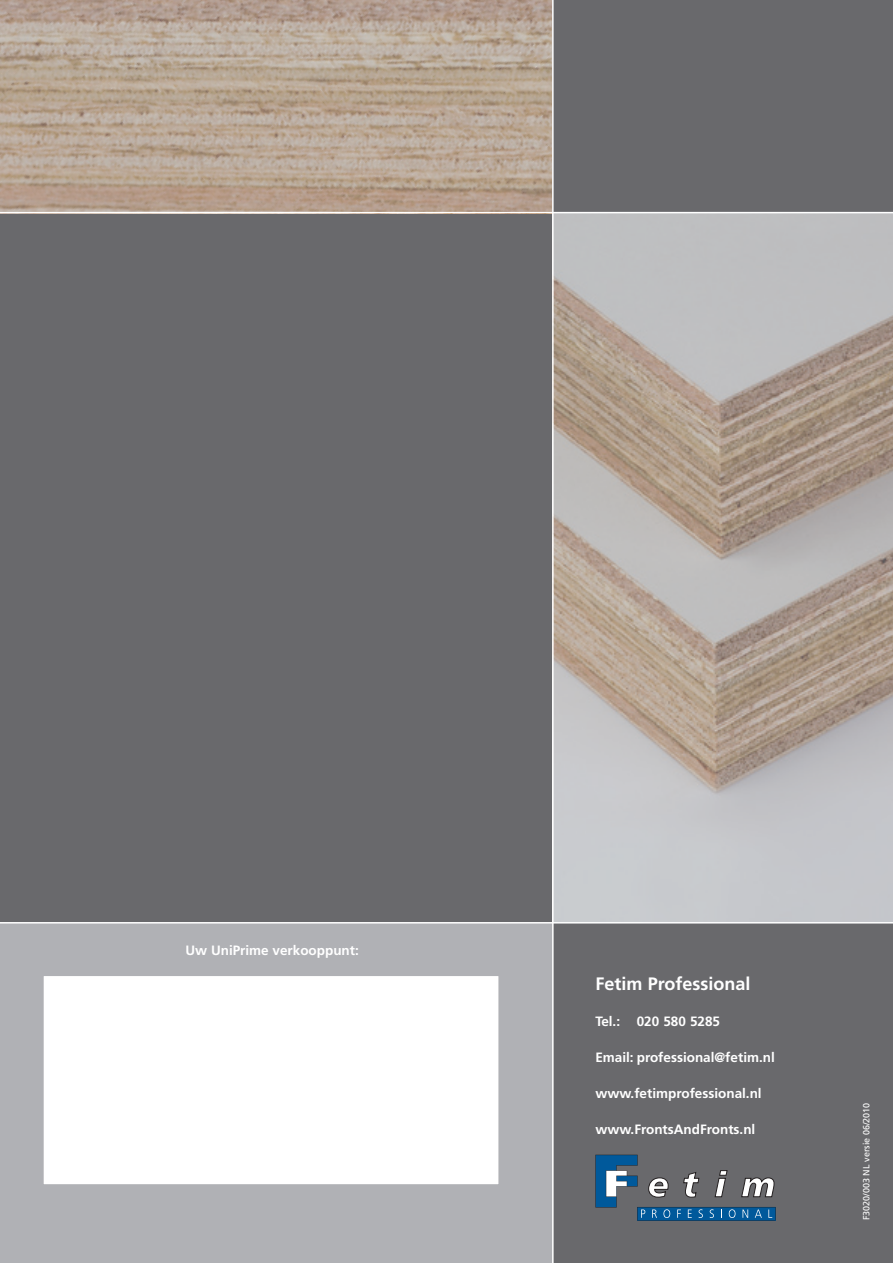
<style>
.page{position:relative;width:893px;height:1263px;background:#fff}
.page>*{position:absolute;margin:0;border:0;box-sizing:border-box;transform-origin:0 0}
.t1{font:700 18px "Frutiger";color:#fff}
.t2{font:700 13.5px "Frutiger";color:#fff}
.t3{font:9px "Frutiger";color:#fff}
</style>
<div class="page">
<div style="left:553px;top:923px;width:340px;height:340px;background:#69696c"></div>
<div style="left:0;top:213px;width:553px;height:710px;background:#69696c"></div>
<div style="left:0;top:923px;width:553px;height:340px;background:#b0b1b5"></div>
<div style="left:41px;top:974px;width:460px;height:212px;background:#fff;border:2px solid #b0b1b5"></div>
<svg style="left:595px;top:1155px;width:181px;height:65px"></svg>
<svg style="left:554px;top:213px;width:339px;height:709px;background:#b7b0aa"></svg>
<div style="left:553px;top:0;width:340px;height:213px;background:#69696c"></div>
<hr style="left:0;top:922px;width:893px;height:1px;background:#fff">
<svg style="left:0;top:0;width:552px;height:212px;background:#b7a494"></svg>
<hr style="left:552px;top:0;width:2px;height:1263px;background:#fff">
<hr style="left:0;top:212px;width:893px;height:1px;background:#fff">
<p class="t2" style="left:186px;top:942px;width:175px">Uw UniPrime verkooppunt:</p>
<p class="t1" style="left:595px;top:973px;width:157px">Fetim Professional</p>
<p class="t2" style="left:595px;top:1013px;width:126px">Tel.: 020 580 5285</p>
<p class="t2" style="left:595px;top:1049px;width:181px">Email: professional@fetim.nl</p>
<p class="t2" style="left:595px;top:1085px;width:168px">www.fetimprofessional.nl</p>
<p class="t2" style="left:595px;top:1121px;width:162px">www.FrontsAndFronts.nl</p>
<p class="t3" style="left:861px;top:1220px;width:119px;rotate:-90deg">F3020/003 NL versie 06/2010</p>
<p class="t3" style="left:861px;top:1213px;width:101px;rotate:-90deg">3223/008 versie 06/2007</p>
</div>
